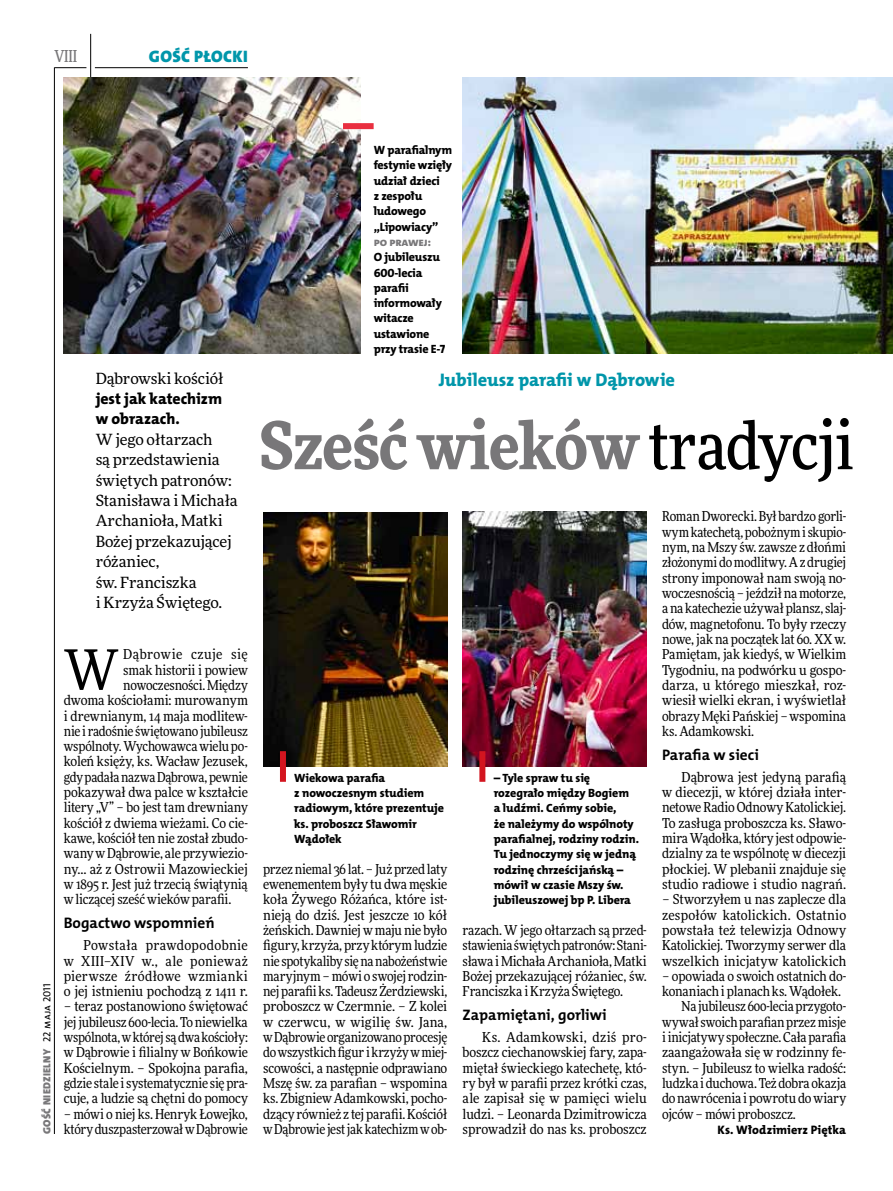
<style>
.page{position:relative;width:893px;height:1191px;background:#fff}
.page>*{position:absolute;margin:0;border:0;box-sizing:border-box;transform-origin:0 0}
.t1{font:900 66px "Freeday Narrow";letter-spacing:-.015em;color:#787779}
.t2{font:55.95px "Freeday Narrow News";color:#000}
.t3{font:18.3px "The Mix HP8 Ex Bld";letter-spacing:-.005em;color:#0096aa}
.t4{font:16.65px "The Mix HP9 Blk";letter-spacing:.02em;color:#0096aa}
.t5{font:500 16.5px "Freeday Narrow";color:#787779;scale:.9 1}
.t6{font:15.75px/20.4px "The Mix HP8 Ex Bld";letter-spacing:-.005em;color:#000}
.t7{font:15.45px/20.4px "Freeday News";letter-spacing:-.01em;color:#000}
.t8{font:15.3px "The Mix HP7 Bld";color:#000}
.t9{font:13.65px/15.3px "Freeday Narrow News";letter-spacing:-.01em;color:#000;text-align:justify}
.t10{font:13.65px "Freeday Narrow News";letter-spacing:.03em;color:#000}
.t11{font:12.3px "The Mix HP8 Ex Bld";letter-spacing:.01em;color:#000}
.t12{font:12px/15.3px "The Mix HP8 Ex Bld";letter-spacing:-.005em;color:#000}
.t13{font:12px "The Mix HP8 Ex Bld";color:#787779}
.t14{font:10.5px "The Mix HP9 Blk";letter-spacing:.025em;color:#787779}
.s1{font-family:"The Mix HP5 Plain";color:#000}
.s2{font-weight:500;color:#000}
</style>
<div class="page">
<hr style="left:54px;top:67px;width:1px;height:1067px;background:#000">
<hr style="left:90px;top:34px;width:1px;height:43px;background:#000">
<hr style="left:54px;top:67px;width:32px;height:1px;background:#000">
<hr style="left:95px;top:67px;width:153px;height:1px;background:#000">
<img style="left:64px;top:77px;width:297px;height:276px">
<img style="left:463px;top:77px;width:430px;height:276px">
<img style="left:263px;top:512px;width:184px;height:254px">
<img style="left:463px;top:512px;width:184px;height:254px">
<div style="left:280px;top:751px;width:6px;height:31px;background:#d3151f"></div>
<div style="left:479px;top:751px;width:6px;height:31px;background:#d3151f"></div>
<div style="left:343px;top:123px;width:31px;height:6px;background:#e92f3f"></div>
<p class="t5" style="left:54px;top:46px;width:27px">VIII</p>
<p class="t4" style="left:149px;top:46px;width:100px">GOŚĆ PŁOCKI</p>
<p class="t7" style="left:96px;top:367px;width:129px">Dąbrowski kościół</p>
<p class="t6" style="left:96px;top:388px;width:127px">jest jak katechizm w obrazach.</p>
<p class="t7" style="left:96px;top:429px;width:143px">W jego ołtarzach<br>są przedstawienia świętych patronów:<br>Stanisława i Michała<br>Archanioła, Matki<br>Bożej przekazującej różaniec,<br>św. Franciszka<br>i Krzyża Świętego.</p>
<p class="t14" style="left:40px;top:1134px;width:152px;rotate:-90deg">GOŚĆ NIEDZIELNY <span class="s1">22 maja 2011</span></p>
<h2 class="t2" style="left:64px;top:635px;width:56px">W</h2>
<p class="t10" style="left:123px;top:646px;width:126px">Dąbrowie czuje się</p>
<p class="t9" style="left:123px;top:662px;width:126px">smak historii i powiew</p>
<p class="t9" style="left:123px;top:677px;width:126px">nowoczesności. Między</p>
<p class="t9" style="left:64px;top:692px;width:186px">dwoma kościołami: murowanym</p>
<p class="t9" style="left:64px;top:708px;width:186px">i drewnianym, 14 maja modlitew-</p>
<p class="t9" style="left:64px;top:723px;width:186px">nie i radośnie świętowano jubileusz</p>
<p class="t9" style="left:64px;top:738px;width:186px">wspólnoty. Wychowawca wielu po-</p>
<p class="t9" style="left:64px;top:754px;width:186px">koleń księży, ks. Wacław Jezusek,</p>
<p class="t9" style="left:64px;top:769px;width:186px">gdy padała nazwa Dąbrowa, pewnie</p>
<p class="t9" style="left:64px;top:784px;width:186px">pokazywał dwa palce w kształcie</p>
<p class="t9" style="left:64px;top:799px;width:186px">litery „V” – bo jest tam drewniany</p>
<p class="t9" style="left:64px;top:815px;width:186px">kościół z dwiema wieżami. Co cie-</p>
<p class="t9" style="left:64px;top:830px;width:186px">kawe, kościół ten nie został zbudo-</p>
<p class="t9" style="left:64px;top:845px;width:186px">wany w Dąbrowie, ale przywiezio-</p>
<p class="t9" style="left:64px;top:861px;width:186px">ny… aż z Ostrowii Mazowieckiej</p>
<p class="t9" style="left:64px;top:876px;width:186px">w 1895 r. Jest już trzecią świątynią</p>
<p class="t9" style="left:64px;top:891px;width:169px">w liczącej sześć wieków parafii.</p>
<p class="t8" style="left:64px;top:913px;width:152px">Bogactwo wspomnień</p>
<p class="t9" style="left:64px;top:937px;width:186px;text-indent:20px">Powstała prawdopodobnie w XIII–XIV w., ale ponieważ pierwsze źródłowe wzmianki o jej istnieniu pochodzą z 1411 r.</p>
<p class="t9" style="left:64px;top:998px;width:186px">– teraz postanowiono świętować jej jubileusz 600-lecia. To niewielka wspólnota, w której są dwa kościoły: w Dąbrowie i filialny w Bońkowie Kościelnym. – Spokojna parafia, gdzie stale i systematycznie się pra&shy;cuje, a ludzie są chętni do pomocy</p>
<p class="t9" style="left:64px;top:1106px;width:186px">– mówi o niej ks. Henryk Łowejko, który duszpasterzował w Dąbrowie</p>
<p class="t12" style="left:374px;top:142px;width:80px">W parafialnym festynie wzięły udział dzieci<br>z zespołu ludowego „Lipowiacy”</p>
<p class="t13" style="left:374px;top:234px;width:59px">po prawej:</p>
<p class="t12" style="left:374px;top:249px;width:73px">O jubileuszu<br>600-lecia parafii informowały witacze ustawione przy trasie E-7</p>
<h3 class="t3" style="left:439px;top:368px;width:238px">Jubileusz parafii w Dąbrowie</h3>
<h1 class="t1" style="left:259px;top:402px;width:596px">Sześć wieków <span class="s2">tradycji</span></h1>
<p class="t12" style="left:294px;top:770px;width:151px">Wiekowa parafia<br>z nowoczesnym studiem radiowym, które prezentuje ks. proboszcz Sławomir<br>Wądołek</p>
<p class="t12" style="left:494px;top:770px;width:147px">– Tyle spraw tu się rozegrało między Bogiem<br>a ludźmi. Ceńmy sobie,<br>że należymy do wspólnoty parafialnej, rodziny rodzin.<br>Tu jednoczymy się w jedną rodzinę chrześcijańską – mówił w czasie Mszy św. jubileuszowej bp P. Libera</p>
<p class="t9" style="left:263px;top:861px;width:186px">przez niemal 36 lat. – Już przed laty ewenementem były tu dwa męskie koła Żywego Różańca, które ist&shy;nieją do dziś. Jest jeszcze 10 kół żeńskich. Dawniej w maju nie było figury, krzyża, przy którym ludzie nie spotykaliby się na nabożeństwie maryjnym – mówi o swojej rodzin&shy;nej parafii ks. Tadeusz Żerdziewski, proboszcz w Czermnie. – Z kolei w czerwcu, w wigilię św. Jana, w Dąbrowie organizowano procesję do wszystkich figur i krzyży w miej&shy;scowości, a następnie odprawiano Mszę św. za parafian – wspomina ks. Zbigniew Adamkowski, pocho&shy;dzący również z tej parafii. Kościół w Dąbrowie jest jak katechizm w ob-</p>
<p class="t9" style="left:463px;top:922px;width:186px">razach. W jego ołtarzach są przed&shy;stawienia świętych patronów: Stani&shy;sława i Michała Archanioła, Matki Bożej przekazującej różaniec, św.<br>Franciszka i Krzyża Świętego.</p>
<p class="t8" style="left:463px;top:1005px;width:145px">Zapamiętani, gorliwi</p>
<p class="t9" style="left:463px;top:1029px;width:186px;text-indent:20px">Ks. Adamkowski, dziś pro&shy;boszcz ciechanowskiej fary, zapa&shy;miętał świeckiego katechetę, któ&shy;ry był w parafii przez krótki czas, ale zapisał się w pamięci wielu ludzi. – Leonarda Dzimitrowicza sprowadził do nas ks. proboszcz</p>
<p class="t9" style="left:662px;top:509px;width:186px">Roman Dworecki. Był bardzo gorli&shy;wym katechetą, pobożnym i skupio&shy;nym, na Mszy św. zawsze z dłońmi złożonymi do modlitwy. A z drugiej strony imponował nam swoją no&shy;woczesnością – jeździł na motorze, a na katechezie używał plansz, slaj&shy;dów, magnetofonu. To były rzeczy nowe, jak na początek lat 60. XX w.<br>Pamiętam, jak kiedyś, w Wielkim Tygodniu, na podwórku u gospo&shy;darza, u którego mieszkał, roz&shy;wiesił wielki ekran, i wyświetlał obrazy Męki Pańskiej – wspomina ks. Adamkowski.</p>
<p class="t8" style="left:662px;top:745px;width:98px">Parafia w sieci</p>
<p class="t9" style="left:662px;top:769px;width:186px;text-indent:20px">Dąbrowa jest jedyną parafią w diecezji, w której działa inter&shy;netowe Radio Odnowy Katolickiej.<br>To zasługa proboszcza ks. Sławo&shy;mira Wądołka, który jest odpowie&shy;dzialny za te wspólnotę w diecezji płockiej. W plebanii znajduje się studio radiowe i studio nagrań.</p>
<p class="t9" style="left:662px;top:891px;width:186px">– Stworzyłem u nas zaplecze dla zespołów katolickich. Ostatnio powstała też telewizja Odnowy Katolickiej. Tworzymy serwer dla wszelkich inicjatyw katolickich</p>
<p class="t9" style="left:662px;top:968px;width:186px">– opowiada o swoich ostatnich do-</p>
<p class="t9" style="left:662px;top:983px;width:181px">konaniach i planach ks. Wądołek.</p>
<p class="t9" style="left:682px;top:998px;width:166px">Na jubileusz 600-lecia przygoto-</p>
<p class="t9" style="left:662px;top:1014px;width:186px">wywał swoich parafian przez misje</p>
<p class="t9" style="left:662px;top:1029px;width:186px">i inicjatywy społeczne. Cała parafia</p>
<p class="t9" style="left:662px;top:1044px;width:186px">zaangażowała się w rodzinny fe-</p>
<p class="t9" style="left:662px;top:1060px;width:186px">styn. – Jubileusz to wielka radość:</p>
<p class="t9" style="left:662px;top:1075px;width:186px">ludzka i duchowa. Też dobra okazja</p>
<p class="t9" style="left:662px;top:1090px;width:186px">do nawrócenia i powrotu do wiary</p>
<p class="t9" style="left:662px;top:1106px;width:135px">ojców – mówi proboszcz.</p>
<p class="t11" style="left:717px;top:1122px;width:130px">Ks. Włodzimierz Piętka</p>
</div>
